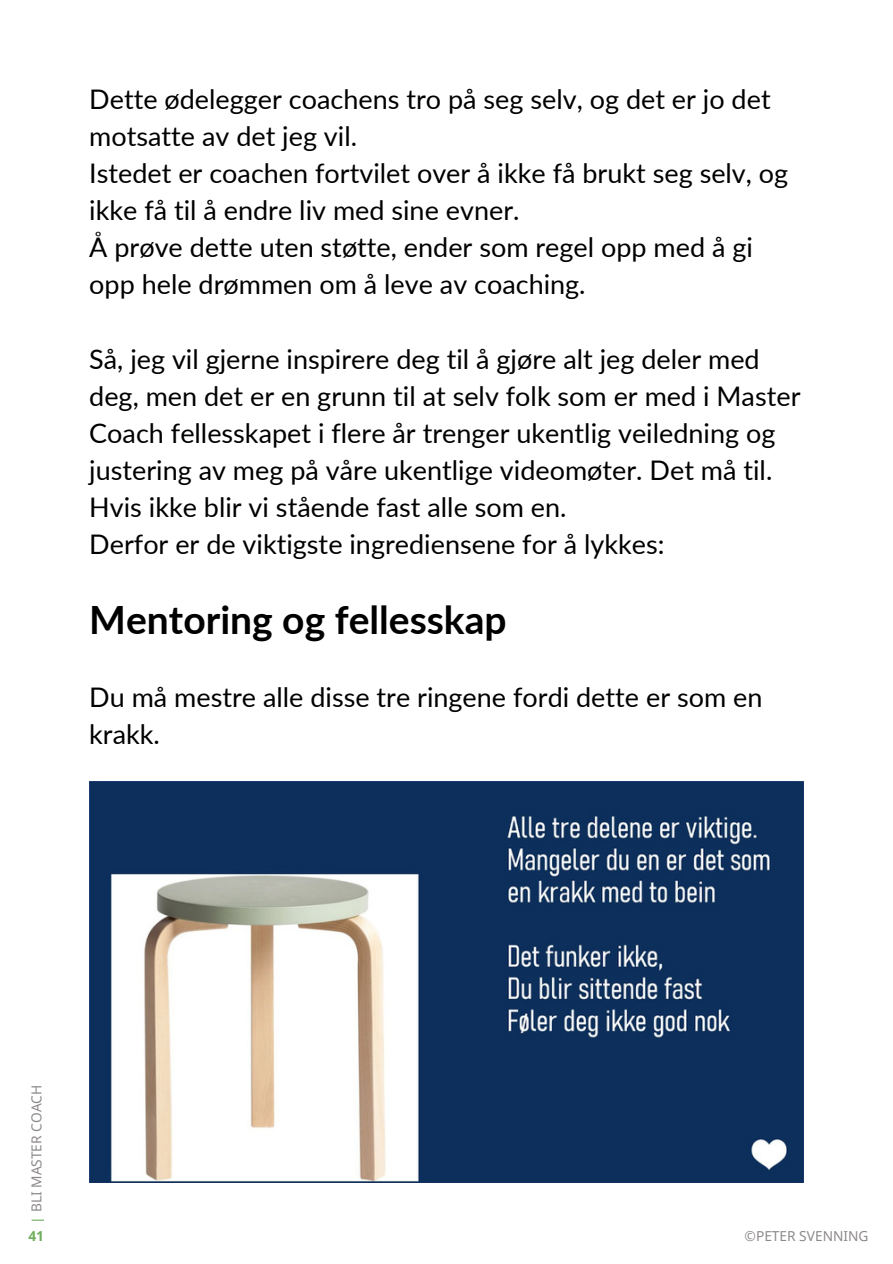
<style>
.page{position:relative;width:893px;height:1264px;background:#fff}
.page>*{position:absolute;margin:0;border:0;box-sizing:border-box;transform-origin:0 0}
.t1{font:700 39px "Lato";color:#000}
.t2{font:27px/37px "Lato";color:#000}
.t3{font:13.65px "Noto Sans";color:#8d8989}
.t4{font:700 13.65px "Noto Sans";color:#6ead5c}
</style>
<div class="page">
<svg style="left:32px;top:1219px;width:12px;height:1px"></svg>
<img style="left:89px;top:781px;width:714px;height:401px">
<p class="t2" style="left:89px;top:80px;width:682px">Dette ødelegger coachens tro på seg selv, og det er jo det motsatte av det jeg vil.</p>
<p class="t2" style="left:89px;top:154px;width:700px">Istedet er coachen fortvilet over å ikke få brukt seg selv, og ikke få til å endre liv med sine evner.</p>
<p class="t2" style="left:89px;top:228px;width:665px">Å prøve dette uten støtte, ender som regel opp med å gi opp hele drømmen om å leve av coaching.</p>
<p class="t2" style="left:89px;top:339px;width:712px">Så, jeg vil gjerne inspirere deg til å gjøre alt jeg deler med deg, men det er en grunn til at selv folk som er med i Master Coach fellesskapet i flere år trenger ukentlig veiledning og justering av meg på våre ukentlige videomøter. Det må til.</p>
<p class="t2" style="left:89px;top:488px;width:479px">Hvis ikke blir vi stående fast alle som en.</p>
<p class="t2" style="left:89px;top:525px;width:576px">Derfor er de viktigste ingrediensene for å lykkes:</p>
<p class="t1" style="left:89px;top:595px;width:419px">Mentoring og fellesskap</p>
<p class="t2" style="left:89px;top:677px;width:674px">Du må mestre alle disse tre ringene fordi dette er som en krakk.</p>
<p class="t3" style="left:27px;top:1212px;width:129px;rotate:-90deg">BLI MASTER COACH</p>
<p class="t4" style="left:28px;top:1226px;width:17px">41</p>
<p class="t3" style="left:744px;top:1226px;width:125px">©PETER SVENNING</p>
</div>
